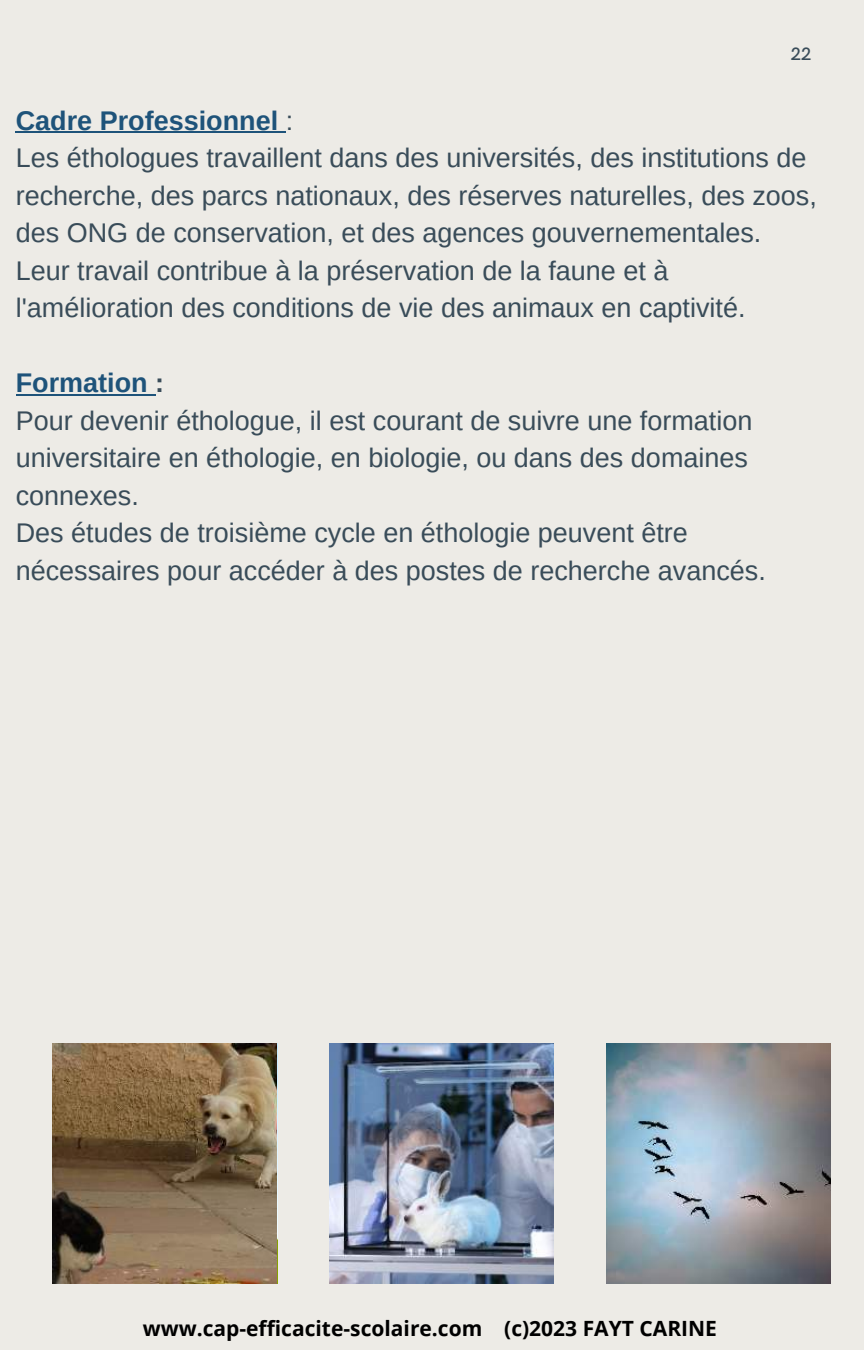
<style>
.page{position:relative;width:864px;height:1350px;background:#edebe6}
.page>*{position:absolute;margin:0;border:0;box-sizing:border-box;transform-origin:0 0}
.t1{font:27px/37.6px "Arimo";color:#394c59}
.t2{font:700 20.93px "Open Sans";color:#000}
.t3{font:500 18px "HK Grotesk";color:#394c59}
.s1{font-weight:700;color:#1e537a}
.s2{font-weight:700}
</style>
<div class="page">
<hr style="left:16px;top:131px;width:270px;height:2px;background:#1e537a">
<hr style="left:16px;top:394px;width:139px;height:1px;background:#1e537a">
<img style="left:53px;top:1044px;width:224px;height:239px">
<img style="left:330px;top:1044px;width:224px;height:239px">
<img style="left:607px;top:1044px;width:224px;height:239px">
<p class="t3" style="left:791px;top:41px;width:22px">22</p>
<p class="t1" style="left:16px;top:102px;width:803px"><span class="s1">Cadre Professionnel</span> :<br>Les éthologues travaillent dans des universités, des institutions de recherche, des parcs nationaux, des réserves naturelles, des zoos, des ONG de conservation, et des agences gouvernementales.<br>Leur travail contribue à la préservation de la faune et à l'amélioration des conditions de vie des animaux en captivité.</p>
<p class="t1" style="left:16px;top:364px;width:752px"><span class="s1">Formation</span> <span class="s2">:<br></span>Pour devenir éthologue, il est courant de suivre une formation universitaire en éthologie, en biologie, ou dans des domaines connexes.<br>Des études de troisième cycle en éthologie peuvent être nécessaires pour accéder à des postes de recherche avancés.</p>
<p class="t2" style="left:143px;top:1313px;width:576px">www.cap-efficacite-scolaire.com (c)2023 FAYT CARINE</p>
</div>
